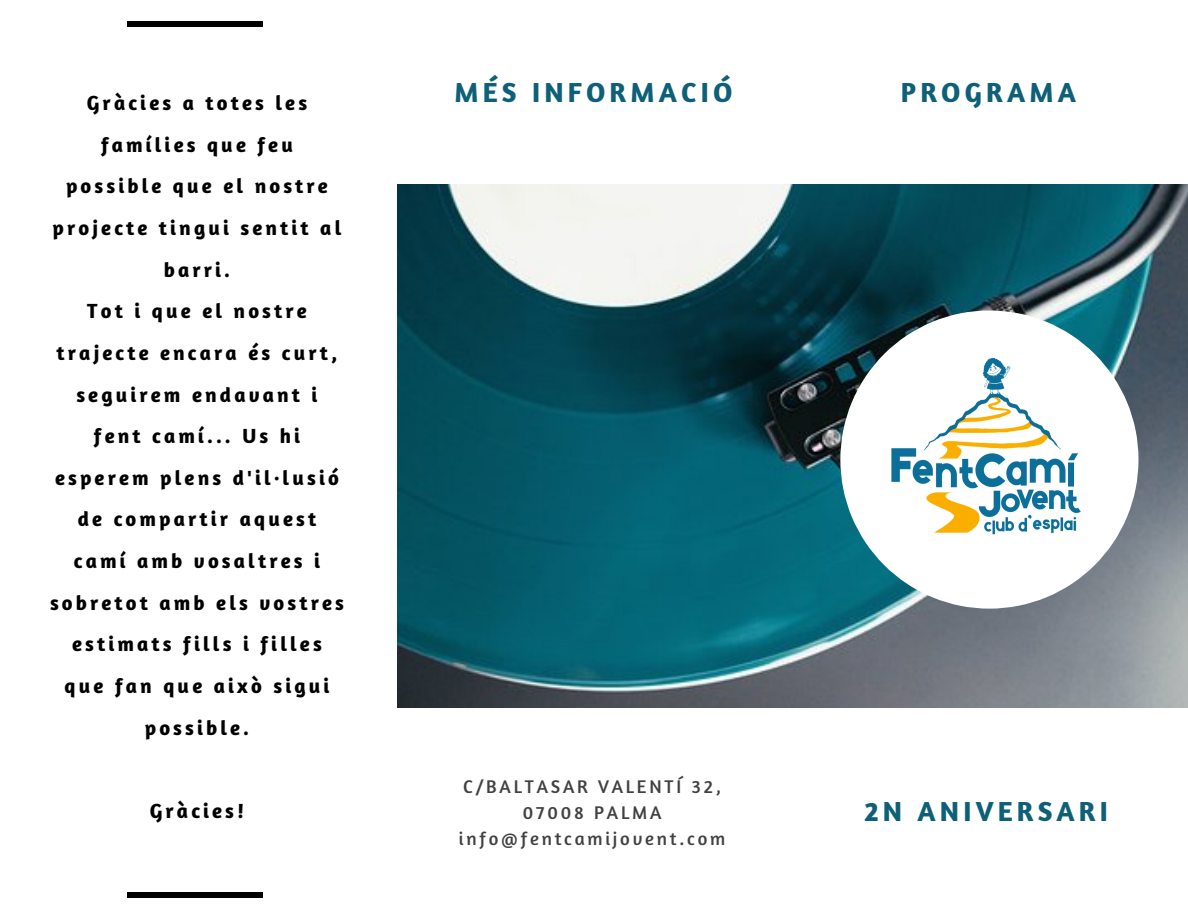
<style>
.page{position:relative;width:1188px;height:918px;background:#fff}
.page>*{position:absolute;margin:0;border:0;box-sizing:border-box;transform-origin:0 0}
.t1{font:700 28.05px "Amaranth";letter-spacing:.15em;color:#0e6078}
.t2{font:700 20.85px/41.7px "Amaranth";letter-spacing:.15em;color:#000;text-align:center}
.t3{font:18.75px/25.8px "Amaranth";letter-spacing:.15em;color:#414141;text-align:center}
</style>
<div class="page">
<img style="left:397px;top:184px;width:791px;height:524px">
<svg style="left:840px;top:598px;width:298px;height:11px"></svg>
<div style="left:127px;top:21px;width:136px;height:6px;background:#000"></div>
<div style="left:127px;top:892px;width:136px;height:6px;background:#000"></div>
<img style="left:834px;top:294px;width:304px;height:304px">
<p class="t2" style="left:50px;top:82px;width:295px">Gràcies a totes les famílies que feu<br>possible que el nostre projecte tingui sentit al barri.<br>Tot i que el nostre trajecte encara és curt, seguirem endavant i<br>fent camí... Us hi esperem plens d'il·lusió de compartir aquest camí amb vosaltres i sobretot amb els vostres estimats fills i filles<br>que fan que això sigui possible.</p>
<p class="t2" style="left:150px;top:789px;width:96px">Gràcies!</p>
<h1 class="t1" style="left:455px;top:75px;width:279px">MÉS INFORMACIÓ</h1>
<p class="t3" style="left:459px;top:773px;width:268px">C/BALTASAR VALENTÍ 32,<br>07008 PALMA info@fentcamijovent.com</p>
<h1 class="t1" style="left:901px;top:75px;width:177px">PROGRAMA</h1>
<h1 class="t1" style="left:864px;top:794px;width:245px">2N ANIVERSARI</h1>
</div>
